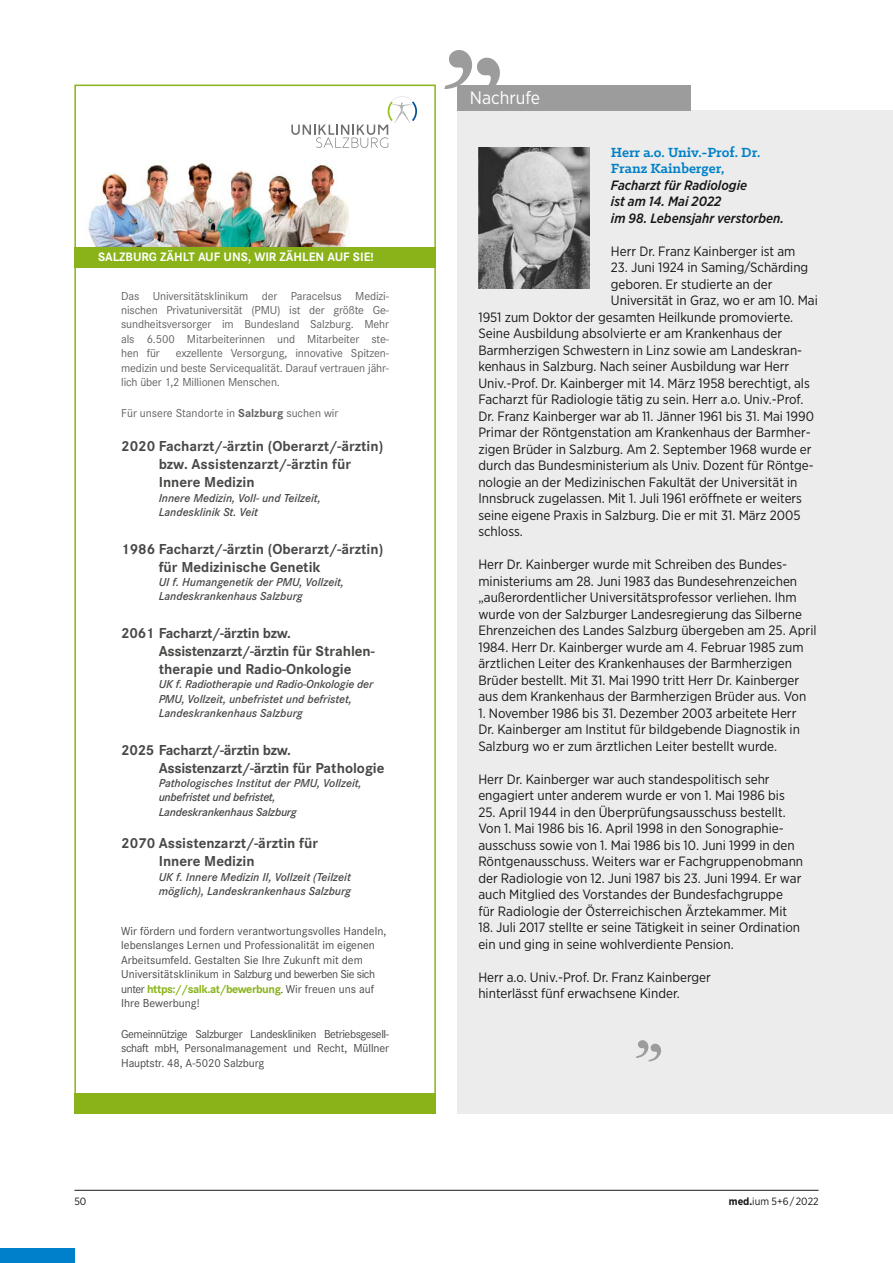
<style>
.page{position:relative;width:893px;height:1263px;background:#fff}
.page>*{position:absolute;margin:0;border:0;box-sizing:border-box;transform-origin:0 0}
.t1{font:18px "Gotham Narrow";color:#fff}
.t2{font:700 15px/18px "Corporate S";color:#484847}
.t3{font:700 15px/18px "Corporate S";letter-spacing:-.02em;color:#484847}
.t4{font:700 15px/16.5px "Klinic Slab";color:#0080c8}
.t5{font:13.5px/16.5px "Gotham Narrow";color:#181716}
.t6{font:italic 500 13.5px/16.5px "Gotham Narrow";color:#181716}
.t7{font:700 12.6px "Corporate S";color:#fff}
.t8{font:12px/14.4px "Corporate S";color:#484847}
.t9{font:12px/14.4px "Corporate S";letter-spacing:-.01em;color:#626261;text-align:justify}
.t10{font:italic 600 12px/14.4px "Corporate S";color:#484847}
.t11{font:italic 600 12px/14.4px "Corporate S";letter-spacing:-.02em;color:#484847}
.t12{font:10.5px "Gotham Narrow";color:#181716}
.s1{font-weight:700}
.s2{font-weight:700;color:#89b319}
</style>
<div class="page">
<div style="left:0;top:1248px;width:74px;height:15px;background:#0080c8"></div>
<div style="left:457px;top:110px;width:436px;height:1004px;background:#ececec"></div>
<img style="left:88px;top:160px;width:261px;height:87px">
<div style="left:74px;top:1093px;width:362px;height:21px;background:#89b319"></div>
<div style="left:74px;top:247px;width:362px;height:21px;background:#89b319"></div>
<svg style="left:291px;top:96px;width:126px;height:52px"></svg>
<div style="left:74px;top:85px;width:362px;height:1029px;border:2px solid #89b319"></div>
<svg style="left:444px;top:50px;width:56px;height:39px"></svg>
<div style="left:457px;top:85px;width:234px;height:25px;background:#9c9c9d"></div>
<svg style="left:636px;top:1040px;width:25px;height:21px"></svg>
<img style="left:479px;top:148px;width:111px;height:141px">
<hr style="left:74px;top:1190px;width:745px;height:1px;background:#181716">
<p class="t7" style="left:98px;top:248px;width:277px">SALZBURG ZÄHLT AUF UNS, WIR ZÄHLEN AUF SIE!</p>
<p class="t9" style="left:121px;top:288px;width:269px">Das Universitätsklinikum der Paracelsus Medizi&shy;nischen Privatuniversität (PMU) ist der größte Ge&shy;sundheitsversorger im Bundesland Salzburg. Mehr als 6.500 Mitarbeiterinnen und Mitarbeiter ste&shy;hen für</p>
<p class="t9" style="left:121px;top:346px;width:269px;text-indent:55px">exzellente Versorgung, innovative Spitzen&shy;medizin und beste Servicequalität. Darauf vertrauen jähr&shy;lich über 1,2 Millionen Menschen.</p>
<p class="t9" style="left:121px;top:406px;width:219px">Für unsere Standorte in <span class="s1">Salzburg</span> suchen wir</p>
<p class="t2" style="left:159px;top:437px;width:226px;text-indent:-37px">2020 Facharzt/-ärztin (Oberarzt/-ärztin) bzw. Assistenzarzt/-ärztin für<br>Innere Medizin</p>
<p class="t10" style="left:159px;top:490px;width:164px">Innere Medizin, Voll- und Teilzeit,<br>Landesklinik St. Veit</p>
<p class="t2" style="left:159px;top:539px;width:226px;text-indent:-37px">1986 Facharzt/-ärztin (Oberarzt/-ärztin) für Medizinische Genetik</p>
<p class="t10" style="left:159px;top:575px;width:187px">UI f. Humangenetik der PMU, Vollzeit,<br>Landeskrankenhaus Salzburg</p>
<p class="t3" style="left:159px;top:623px;width:218px;text-indent:-37px">2061 Facharzt/-ärztin bzw.<br>Assistenzarzt/-ärztin für Strahlen&shy;therapie und Radio-Onkologie</p>
<p class="t10" style="left:159px;top:677px;width:216px">UK f. Radiotherapie und Radio-Onkologie der<br>PMU, Vollzeit, unbefristet und befristet,<br>Landeskrankenhaus Salzburg</p>
<p class="t3" style="left:159px;top:740px;width:227px;text-indent:-37px">2025 Facharzt/-ärztin bzw.<br>Assistenzarzt/-ärztin für Pathologie</p>
<p class="t11" style="left:159px;top:776px;width:204px">Pathologisches Institut der PMU, Vollzeit, unbefristet und befristet,<br>Landeskrankenhaus Salzburg</p>
<p class="t2" style="left:159px;top:834px;width:161px;text-indent:-37px">2070 Assistenzarzt/-ärztin für<br>Innere Medizin</p>
<p class="t10" style="left:159px;top:869px;width:194px">UK f. Innere Medizin II, Vollzeit (Teilzeit möglich), Landeskrankenhaus Salzburg</p>
<p class="t8" style="left:121px;top:924px;width:267px">Wir fördern und fordern verantwortungsvolles Handeln, lebenslanges Lernen und Professionalität im eigenen Arbeitsumfeld. Gestalten Sie Ihre Zukunft mit dem Universitätsklinikum in Salzburg und bewerben Sie sich unter <span class="s2">https://salk.at/bewerbung</span>. Wir freuen uns auf Ihre Bewerbung!</p>
<p class="t8" style="left:121px;top:1027px;width:269px;text-align:justify">Gemeinnützige Salzburger Landeskliniken Betriebsgesell&shy;schaft mbH, Personalmanagement und Recht, Müllner Hauptstr. 48, A-5020 Salzburg</p>
<h1 class="t1" style="left:470px;top:87px;width:72px">Nachrufe</h1>
<p class="t4" style="left:611px;top:144px;width:151px">Herr a.o. Univ.-Prof. Dr.<br>Franz Kainberger,</p>
<p class="t6" style="left:611px;top:177px;width:175px">Facharzt für Radiologie<br>ist am 14. Mai 2022<br>im 98. Lebensjahr verstorben.</p>
<p class="t5" style="left:611px;top:243px;width:186px">Herr Dr. Franz Kainberger ist am</p>
<p class="t5" style="left:611px;top:259px;width:199px">23. Juni 1924 in Saming/Schärding</p>
<p class="t5" style="left:611px;top:276px;width:163px">geboren. Er studierte an der</p>
<p class="t5" style="left:611px;top:292px;width:208px">Universität in Graz, wo er am 10. Mai</p>
<p class="t5" style="left:478px;top:309px;width:316px">1951 zum Doktor der gesamten Heilkunde promovierte.</p>
<p class="t5" style="left:478px;top:325px;width:305px">Seine Ausbildung absolvierte er am Krankenhaus der</p>
<p class="t5" style="left:478px;top:342px;width:325px">Barmherzigen Schwestern in Linz sowie am Landeskran-</p>
<p class="t5" style="left:478px;top:358px;width:312px">kenhaus in Salzburg. Nach seiner Ausbildung war Herr</p>
<p class="t5" style="left:478px;top:375px;width:333px">Univ.-Prof. Dr. Kainberger mit 14. März 1958 berechtigt, als</p>
<p class="t5" style="left:478px;top:391px;width:326px">Facharzt für Radiologie tätig zu sein. Herr a.o. Univ.-Prof.</p>
<p class="t5" style="left:478px;top:408px;width:337px">Dr. Franz Kainberger war ab 11. Jänner 1961 bis 31. Mai 1990</p>
<p class="t5" style="left:478px;top:424px;width:334px">Primar der Röntgenstation am Krankenhaus der Barmher-</p>
<p class="t5" style="left:478px;top:441px;width:335px">zigen Brüder in Salzburg. Am 2. September 1968 wurde er</p>
<p class="t5" style="left:478px;top:457px;width:337px">durch das Bundesministerium als Univ. Dozent für Röntge-</p>
<p class="t5" style="left:478px;top:473px;width:321px">nologie an der Medizinischen Fakultät der Universität in</p>
<p class="t5" style="left:478px;top:490px;width:325px">Innsbruck zugelassen. Mit 1. Juli 1961 eröffnete er weiters</p>
<p class="t5" style="left:478px;top:506px;width:324px">seine eigene Praxis in Salzburg. Die er mit 31. März 2005</p>
<p class="t5" style="left:478px;top:523px;width:46px">schloss.</p>
<p class="t5" style="left:478px;top:556px;width:340px">Herr Dr. Kainberger wurde mit Schreiben des Bundes&shy;ministeriums am 28. Juni 1983 das Bundesehrenzeichen „außerordentlicher Universitätsprofessor verliehen. Ihm wurde von der Salzburger Landesregierung das Silberne Ehrenzeichen des Landes Salzburg übergeben am 25. April 1984. Herr Dr. Kainberger wurde am 4. Februar 1985 zum ärztlichen Leiter des Krankenhauses der Barmherzigen Brüder bestellt. Mit 31. Mai 1990 tritt Herr Dr. Kainberger aus dem Krankenhaus der Barmherzigen Brüder aus. Von</p>
<p class="t5" style="left:478px;top:704px;width:323px">1. November 1986 bis 31. Dezember 2003 arbeitete Herr<br>Dr. Kainberger am Institut für bildgebende Diagnostik in<br>Salzburg wo er zum ärztlichen Leiter bestellt wurde.</p>
<p class="t5" style="left:478px;top:770px;width:308px">Herr Dr. Kainberger war auch standespolitisch sehr engagiert unter anderem wurde er von 1. Mai 1986 bis</p>
<p class="t5" style="left:478px;top:803px;width:326px">25. April 1944 in den Überprüfungsausschuss bestellt.<br>Von 1. Mai 1986 bis 16. April 1998 in den Sonographie&shy;ausschuss sowie von 1. Mai 1986 bis 10. Juni 1999 in den Röntgenausschuss. Weiters war er Fachgruppenobmann der Radiologie von 12. Juni 1987 bis 23. Juni 1994. Er war auch Mitglied des Vorstandes der Bundesfachgruppe<br>für Radiologie der Österreichischen Ärztekammer. Mit</p>
<p class="t5" style="left:478px;top:919px;width:323px">18. Juli 2017 stellte er seine Tätigkeit in seiner Ordination ein und ging in seine wohlverdiente Pension.</p>
<p class="t5" style="left:478px;top:968px;width:234px">Herr a.o. Univ.-Prof. Dr. Franz Kainberger hinterlässt fünf erwachsene Kinder.</p>
<p class="t12" style="left:74px;top:1195px;width:14px">50</p>
<p class="t12" style="left:729px;top:1195px;width:91px"><span class="s1">med.</span>ium 5+6 / 2022</p>
</div>
